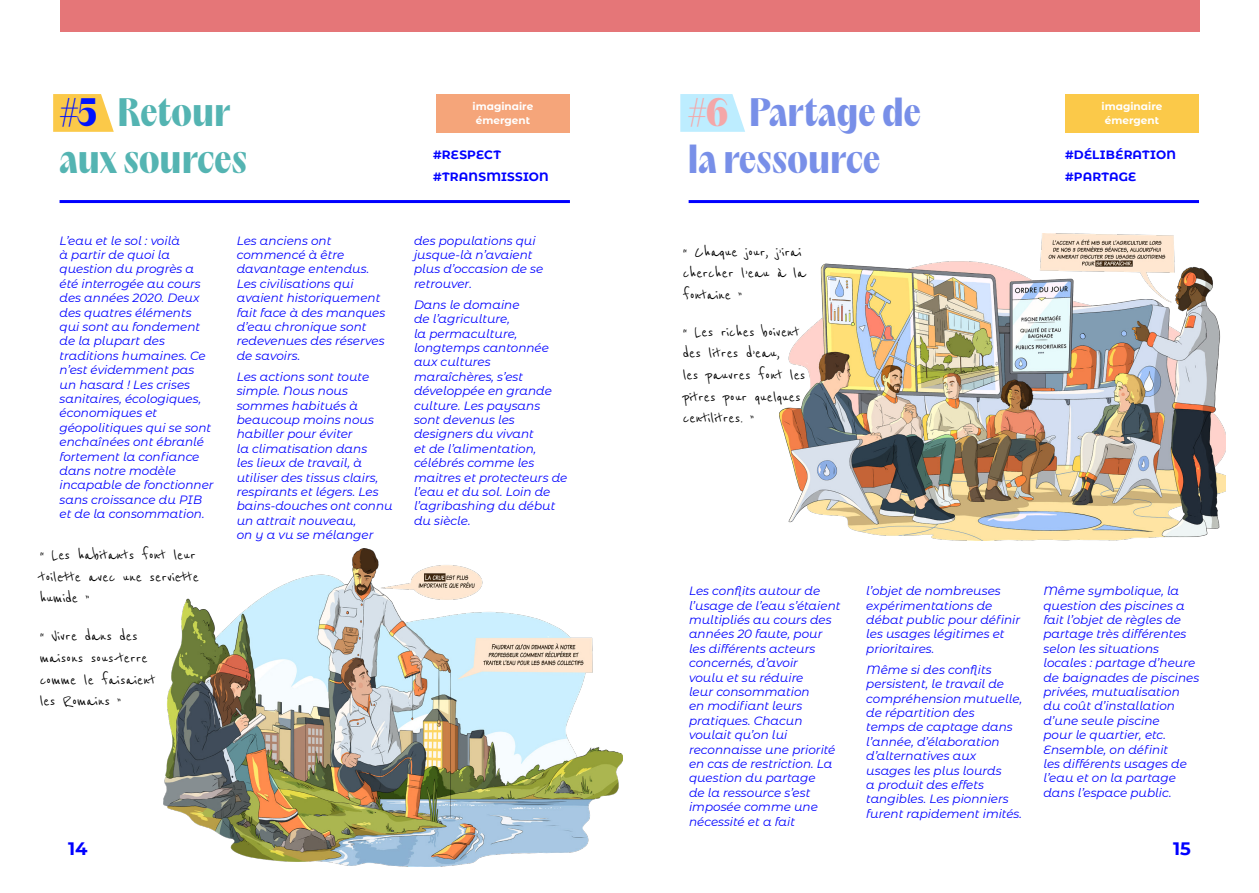
<style>
.page{position:relative;width:1259px;height:893px;background:#fff}
.page>*{position:absolute;margin:0;border:0;box-sizing:border-box;transform-origin:0 0}
.t1{font:900 36px/47px "PP Acma";color:#788fe8}
.t2{font:900 36px/47px "PP Acma";color:#54b4b2}
.t3{font:18px/21.6px "Reenie Beanie";color:#000}
.t4{font:700 18px "Montserrat Alternates";color:#00f}
.t5{font:italic 12px/14.4px "Montserrat Alternates";color:#00f}
.t6{font:700 12px/23px "Montserrat Alternates";letter-spacing:.015em;color:#00f}
.t7{font:700 10.5px/13.5px "Montserrat Alternates";color:#fff;text-align:center}
.s1{color:#0012ff}
.s2{color:#f4a7a8}
</style>
<div class="page">
<div style="left:60px;top:0;width:1139px;height:31px;background:#e57678"></div>
<img style="left:163px;top:549px;width:459px;height:318px">
<img style="left:780px;top:234px;width:445px;height:307px">
<hr style="left:60px;top:200px;width:510px;height:3px;background:#00f">
<hr style="left:688px;top:200px;width:511px;height:3px;background:#00f">
<svg style="left:53px;top:94px;width:61px;height:38px;background:#fbcf5e"></svg>
<div style="left:436px;top:94px;width:134px;height:39px;background:#f5a57a"></div>
<svg style="left:680px;top:94px;width:65px;height:38px;background:#c3eeff"></svg>
<div style="left:1065px;top:94px;width:134px;height:39px;background:#fbc949"></div>
<h1 class="t2" style="left:60px;top:88px;width:189px"><span class="s1">#5</span> Retour aux sources</h1>
<p class="t7" style="left:472px;top:99px;width:62px">imaginaire émergent</p>
<p class="t6" style="left:433px;top:142px;width:117px">#RESPECT #TRANSMISSION</p>
<p class="t5" style="left:60px;top:233px;width:156px">L’eau et le sol : voilà<br>à partir de quoi la question du progrès a été interrogée au cours des années 2020. Deux des quatres éléments qui sont au fondement de la plupart des traditions humaines. Ce n’est évidemment pas un hasard ! Les crises sanitaires, écologiques, économiques et géopolitiques qui se sont enchaînées ont ébranlé fortement la confiance dans notre modèle incapable de fonctionner sans croissance du PIB et de la consommation.</p>
<p class="t5" style="left:237px;top:233px;width:150px">Les anciens ont commencé à être davantage entendus.<br>Les civilisations qui avaient historiquement fait face à des manques d’eau chronique sont redevenues des réserves de savoirs.</p>
<p class="t5" style="left:237px;top:369px;width:157px">Les actions sont toute simple. Nous nous sommes habitués à beaucoup moins nous habiller pour éviter<br>la climatisation dans<br>les lieux de travail, à utiliser des tissus clairs, respirants et légers. Les bains-douches ont connu un attrait nouveau,<br>on y a vu se mélanger</p>
<h2 class="t3" style="left:40px;top:544px;width:161px">“ Les habitants font leur toilette avec une serviette humide ”</h2>
<h2 class="t3" style="left:40px;top:626px;width:117px">“ Vivre dans des maisons sous-terre comme le faisaient les Romains ”</h2>
<p class="t5" style="left:414px;top:233px;width:131px">des populations qui jusque-là n’avaient plus d’occasion de se retrouver.</p>
<p class="t5" style="left:414px;top:297px;width:155px">Dans le domaine<br>de l’agriculture,<br>la permaculture, longtemps cantonnée aux cultures maraîchères, s’est développée en grande culture. Les paysans sont devenus les designers du vivant<br>et de l’alimentation, célébrés comme les maitres et protecteurs de l’eau et du sol. Loin de l’agribashing du début du siècle.</p>
<h1 class="t1" style="left:688px;top:88px;width:235px"><span class="s2">#6</span> Partage de la ressource</h1>
<h2 class="t3" style="left:683px;top:241px;width:124px">“ Chaque jour, j’irai chercher l’eau à la fontaine ”</h2>
<h2 class="t3" style="left:683px;top:321px;width:124px">“ Les riches boivent des litres d’eau,<br>les pauvres font les pitres pour quelques centilitres. ”</h2>
<p class="t7" style="left:1101px;top:99px;width:62px">imaginaire émergent</p>
<p class="t6" style="left:1065px;top:142px;width:112px">#DÉLIBÉRATION #PARTAGE</p>
<p class="t5" style="left:689px;top:583px;width:153px">Les conflits autour de l’usage de l’eau s’étaient multipliés au cours des années 20 faute, pour les différents acteurs concernés, d’avoir<br>voulu et su réduire<br>leur consommation<br>en modifiant leurs pratiques. Chacun voulait qu’on lui reconnaisse une priorité en cas de restriction. La question du partage<br>de la ressource s’est imposée comme une nécessité et a fait</p>
<p class="t5" style="left:866px;top:583px;width:156px">l’objet de nombreuses expérimentations de débat public pour définir les usages légitimes et prioritaires.</p>
<p class="t5" style="left:866px;top:662px;width:157px">Même si des conflits persistent, le travail de compréhension mutuelle, de répartition des<br>temps de captage dans l’année, d’élaboration d’alternatives aux usages les plus lourds<br>a produit des effets tangibles. Les pionniers furent rapidement imités.</p>
<p class="t5" style="left:1043px;top:583px;width:157px">Même symbolique, la question des piscines a fait l’objet de règles de partage très différentes selon les situations locales : partage d’heure de baignades de piscines privées, mutualisation du coût d’installation d’une seule piscine<br>pour le quartier, etc.<br>Ensemble, on définit<br>les différents usages de l’eau et on la partage dans l’espace public.</p>
<h2 class="t4" style="left:68px;top:836px;width:21px">14</h2>
<h2 class="t4" style="left:1173px;top:836px;width:19px">15</h2>
</div>
